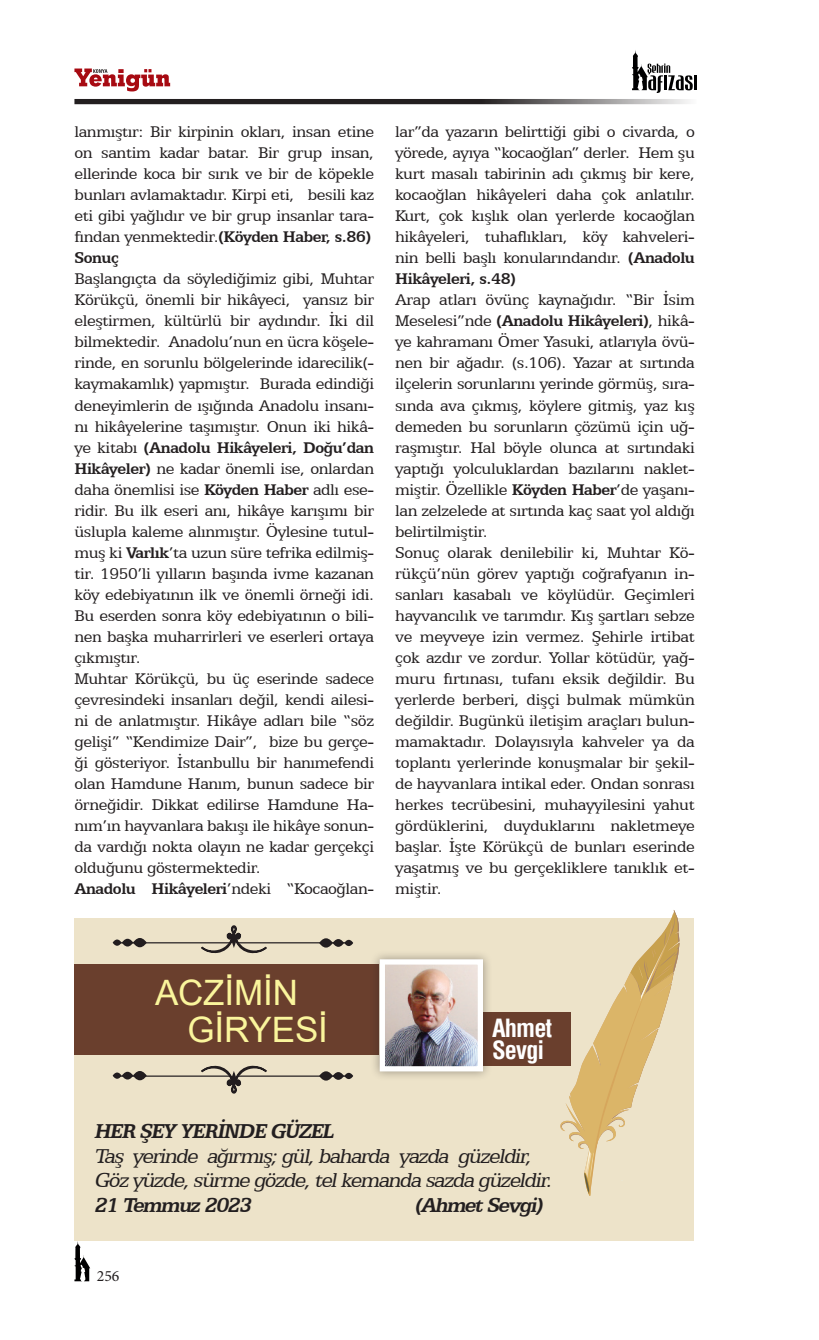
<style>
.page{position:relative;width:819px;height:1340px;background:#fff}
.page>*{position:absolute;margin:0;border:0;box-sizing:border-box;transform-origin:0 0}
.dikey_1_sayfa{font:35px "Arial";letter-spacing:-.005em;color:#faf59c}
.dikey_1_sayfa-2{font:700 condensed 24.5px/22.1px "Helvetica";letter-spacing:-.04em;color:#fff}
.metin{font:italic 22.75px "Egyptian 505 BT";color:#231f20}
.metin-2{font:italic 700 22.75px "Egyptian 505 BT";color:#231f20}
.metin-3{font:17.5px/21px "Egyptian 505 BT";letter-spacing:-.025em;color:#231f20;text-align:justify}
.metin-4{font:700 17.5px "Egyptian 505 BT";letter-spacing:-.025em;color:#231f20}
.t1{font:15.75px "Minion Pro";color:#231f20}
.s1{font-weight:700}
.s2{font-weight:400}
</style>
<div class="page">
<svg style="left:74px;top:68px;width:96px;height:23px"></svg>
<svg style="left:632px;top:50px;width:64px;height:43px"></svg>
<svg style="left:74px;top:99px;width:615px;height:5px;background:#464344"></svg>
<svg style="left:74px;top:1240px;width:16px;height:41px"></svg>
<div style="left:74px;top:918px;width:620px;height:322px;background:#ede3c9"></div>
<svg style="left:555px;top:910px;width:124px;height:286px"></svg>
<div style="left:74px;top:964px;width:305px;height:90px;background:#6a3f2d"></div>
<div style="left:320px;top:1072px;width:12px;height:7px;background:#221d1f;border-radius:50%"></div>
<div style="left:319px;top:1071px;width:14px;height:9px;border:2px solid #221d1f;border-radius:50%"></div>
<div style="left:333px;top:1072px;width:11px;height:7px;border:2px solid #221d1f;border-radius:50%"></div>
<div style="left:344px;top:1072px;width:9px;height:7px;border:2px solid #221d1f;border-radius:50%"></div>
<hr style="left:238px;top:1075px;width:112px;height:1px;background:#221d1f">
<hr style="left:118px;top:1075px;width:112px;height:1px;background:#221d1f">
<svg style="left:181px;top:1065px;width:105px;height:28px"></svg>
<div style="left:320px;top:939px;width:12px;height:7px;background:#221d1f;border-radius:50%"></div>
<div style="left:319px;top:938px;width:14px;height:9px;border:2px solid #221d1f;border-radius:50%"></div>
<div style="left:333px;top:939px;width:11px;height:7px;border:2px solid #221d1f;border-radius:50%"></div>
<div style="left:344px;top:939px;width:9px;height:7px;border:2px solid #221d1f;border-radius:50%"></div>
<hr style="left:238px;top:942px;width:112px;height:1px;background:#221d1f">
<hr style="left:118px;top:942px;width:112px;height:1px;background:#221d1f">
<svg style="left:181px;top:925px;width:105px;height:29px"></svg>
<div style="left:473px;top:1012px;width:97px;height:53px;background:#6a3f2d"></div>
<div style="left:370px;top:949px;width:122px;height:131px;background:#231f20;opacity:.4"></div>
<img style="left:385px;top:965px;width:92px;height:100px">
<div style="left:379px;top:959px;width:104px;height:112px;border:5px solid #fff"></div>
<div style="left:134px;top:1071px;width:12px;height:8px;background:#221d1f;border-radius:50%"></div>
<div style="left:133px;top:1070px;width:13px;height:10px;border:2px solid #221d1f;border-radius:50%"></div>
<div style="left:123px;top:1072px;width:9px;height:6px;background:#221d1f;border-radius:50%"></div>
<div style="left:122px;top:1071px;width:11px;height:8px;border:2px solid #221d1f;border-radius:50%"></div>
<div style="left:113px;top:1072px;width:8px;height:6px;border:2px solid #221d1f;border-radius:50%"></div>
<div style="left:134px;top:938px;width:12px;height:8px;background:#221d1f;border-radius:50%"></div>
<div style="left:133px;top:938px;width:13px;height:9px;border:2px solid #221d1f;border-radius:50%"></div>
<div style="left:123px;top:939px;width:9px;height:6px;background:#221d1f;border-radius:50%"></div>
<div style="left:122px;top:938px;width:11px;height:8px;border:2px solid #221d1f;border-radius:50%"></div>
<div style="left:113px;top:939px;width:8px;height:6px;border:2px solid #221d1f;border-radius:50%"></div>
<p class="metin-3" style="left:74px;top:121px;width:301px">lanmıştır: Bir kirpinin okları, insan etine on santim kadar batar. Bir grup insan, ellerinde koca bir sırık ve bir de köpekle bunları avlamaktadır. Kirpi eti, besili kaz eti gibi yağlıdır ve bir grup insanlar tara&shy;fından yenmektedir.<span class="s1">(Köyden Haber, s.86)</span></p>
<p class="metin-4" style="left:74px;top:248px;width:46px">Sonuç</p>
<p class="metin-3" style="left:74px;top:268px;width:301px">Başlangıçta da söylediğimiz gibi, Muhtar Körükçü, önemli bir hikâyeci, yansız bir eleştirmen, kültürlü bir aydındır. İki dil bilmektedir. Anadolu’nun en ücra köşele&shy;rinde, en sorunlu bölgelerinde idarecilik(- kaymakamlık) yapmıştır. Burada edindiği deneyimlerin de ışığında Anadolu insanı&shy;nı hikâyelerine taşımıştır. Onun iki hikâ&shy;ye kitabı <span class="s1">(Anadolu Hikâyeleri, Doğu’dan Hikâyeler)</span> ne kadar önemli ise, onlardan daha önemlisi ise <span class="s1">Köyden Haber</span> adlı ese&shy;ridir. Bu ilk eseri anı, hikâye karışımı bir üslupla kaleme alınmıştır. Öylesine tutul&shy;muş ki <span class="s1">Varlık</span>’ta uzun süre tefrika edilmiş&shy;tir. 1950’li yılların başında ivme kazanan köy edebiyatının ilk ve önemli örneği idi.<br>Bu eserden sonra köy edebiyatının o bili&shy;nen başka muharrirleri ve eserleri ortaya çıkmıştır.</p>
<p class="metin-3" style="left:74px;top:667px;width:301px">Muhtar Körükçü, bu üç eserinde sadece çevresindeki insanları değil, kendi ailesi&shy;ni de anlatmıştır. Hikâye adları bile “söz gelişi” “Kendimize Dair”, bize bu gerçe&shy;ği gösteriyor. İstanbullu bir hanımefendi olan Hamdune Hanım, bunun sadece bir örneğidir. Dikkat edilirse Hamdune Ha&shy;nım’ın hayvanlara bakışı ile hikâye sonun&shy;da vardığı nokta olayın ne kadar gerçekçi olduğunu göstermektedir.</p>
<p class="metin-4" style="left:74px;top:878px;width:301px">Anadolu Hikâyeleri<span class="s2">’ndeki “Kocaoğlan-</span></p>
<p class="metin-3" style="left:395px;top:121px;width:301px">lar”da yazarın belirttiği gibi o civarda, o yörede, ayıya “kocaoğlan” derler. Hem şu kurt masalı tabirinin adı çıkmış bir kere, kocaoğlan hikâyeleri daha çok anlatılır.<br>Kurt, çok kışlık olan yerlerde kocaoğlan hikâyeleri, tuhaflıkları, köy kahveleri&shy;nin belli başlı konularındandır. <span class="s1">(Anadolu Hikâyeleri, s.48)</span></p>
<p class="metin-3" style="left:395px;top:289px;width:301px">Arap atları övünç kaynağıdır. “Bir İsim Meselesi”nde <span class="s1">(Anadolu Hikâyeleri)</span>, hikâ&shy;ye kahramanı Ömer Yasuki, atlarıyla övü&shy;nen bir ağadır. (s.106). Yazar at sırtında ilçelerin sorunlarını yerinde görmüş, sıra&shy;sında ava çıkmış, köylere gitmiş, yaz kış demeden bu sorunların çözümü için uğ&shy;raşmıştır. Hal böyle olunca at sırtındaki yaptığı yolculuklardan bazılarını naklet&shy;miştir. Özellikle <span class="s1">Köyden Haber</span>’de yaşanı&shy;lan zelzelede at sırtında kaç saat yol aldığı belirtilmiştir.</p>
<p class="metin-3" style="left:395px;top:541px;width:301px">Sonuç olarak denilebilir ki, Muhtar Kö&shy;rükçü’nün görev yaptığı coğrafyanın in&shy;sanları kasabalı ve köylüdür. Geçimleri hayvancılık ve tarımdır. Kış şartları sebze ve meyveye izin vermez. Şehirle irtibat çok azdır ve zordur. Yollar kötüdür, yağ&shy;muru fırtınası, tufanı eksik değildir. Bu yerlerde berberi, dişçi bulmak mümkün değildir. Bugünkü iletişim araçları bulun&shy;mamaktadır. Dolayısıyla kahveler ya da toplantı yerlerinde konuşmalar bir şekil&shy;de hayvanlara intikal eder. Ondan sonrası herkes tecrübesini, muhayyilesini yahut gördüklerini, duyduklarını nakletmeye başlar. İşte Körükçü de bunları eserinde yaşatmış ve bu gerçekliklere tanıklık et&shy;miştir.</p>
<p class="dikey_1_sayfa" style="left:155px;top:968px;width:144px">ACZİMİN</p>
<p class="dikey_1_sayfa" style="left:187px;top:1005px;width:142px">GİRYESİ</p>
<p class="dikey_1_sayfa-2" style="left:492px;top:1016px;width:62px">Ahmet<br>Sevgi</p>
<p class="metin-2" style="left:94px;top:1118px;width:246px">HER ŞEY YERİNDE GÜZEL</p>
<p class="metin" style="left:94px;top:1142px;width:443px">Taş yerinde ağırmış;gül,baharda yazda güzeldir,</p>
<p class="metin" style="left:94px;top:1167px;width:464px">Gözyüzde,sürmegözde,telkemandasazdagüzeldir.</p>
<p class="metin-2" style="left:94px;top:1191px;width:164px">21 Temmuz2023</p>
<p class="metin-2" style="left:414px;top:1191px;width:135px">(AhmetSevgi)</p>
<p class="t1" style="left:97px;top:1265px;width:24px">256</p>
</div>
